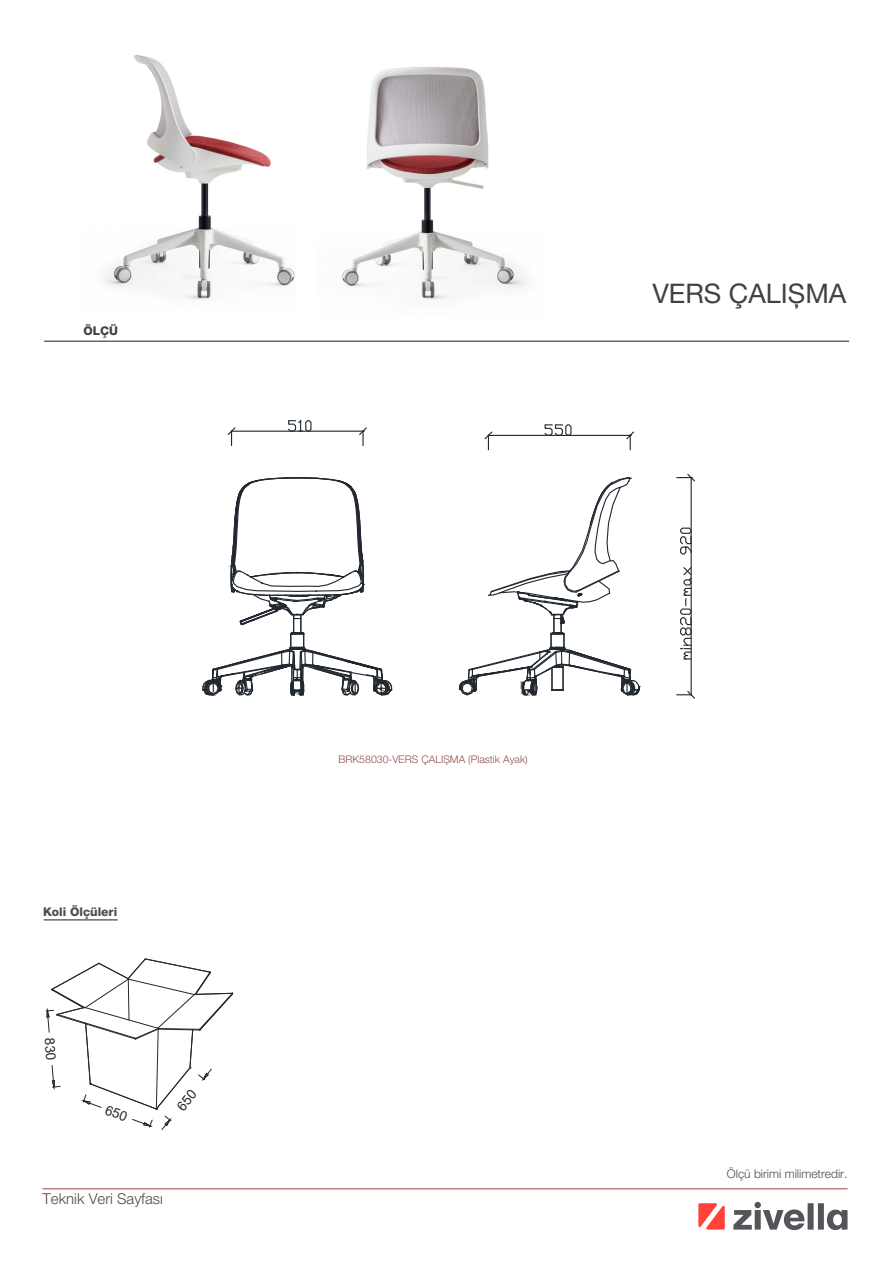
<style>
.page{position:relative;width:893px;height:1263px;background:#fff}
.page>*{position:absolute;margin:0;border:0;box-sizing:border-box;transform-origin:0 0}
.t1{font:27px "Helvetica Neue LT Pro";color:#414042}
.t2{font:300 15px "Helvetica Neue LT Pro";color:#4c4c4c}
.t3{font:300 12px "Helvetica Neue LT Pro";color:#4d4c4c}
.t4{font:800 12px "Helvetica Neue LT Pro";color:#4c4c4c}
.t5{font:800 12px "Helvetica Neue LT Pro";color:#414042}
.t6{font:300 10.5px "Helvetica Neue LT Pro";color:#924f50}
</style>
<div class="page">
<hr style="left:44px;top:341px;width:805px;height:1px;background:#1d1d1b">
<hr style="left:43px;top:1188px;width:804px;height:1px;background:#ad5050">
<svg style="left:733px;top:1210px;width:19px;height:19px"></svg>
<div style="left:755px;top:1210px;width:6px;height:19px;background:#54555a"></div>
<div style="left:754px;top:1202px;width:7px;height:6px;background:#54555a;border-radius:50%"></div>
<svg style="left:763px;top:1209px;width:42px;height:21px"></svg>
<div style="left:808px;top:1203px;width:6px;height:26px;background:#54555a"></div>
<div style="left:818px;top:1203px;width:6px;height:26px;background:#54555a"></div>
<svg style="left:827px;top:1209px;width:20px;height:21px"></svg>
<svg style="left:698px;top:1203px;width:27px;height:26px"></svg>
<hr style="left:44px;top:920px;width:74px;height:1px;background:#1d1d1b">
<img style="left:342px;top:67px;width:186px;height:233px">
<img style="left:104px;top:55px;width:191px;height:245px">
<hr style="left:691px;top:478px;width:1px;height:217px;background:#212830">
<svg style="left:677px;top:690px;width:18px;height:9px"></svg>
<svg style="left:680px;top:566px;width:12px;height:94px"></svg>
<svg style="left:677px;top:473px;width:18px;height:9px"></svg>
<svg style="left:680px;top:527px;width:12px;height:28px"></svg>
<hr style="left:488px;top:435px;width:142px;height:1px;background:#212830">
<svg style="left:484px;top:431px;width:9px;height:19px"></svg>
<svg style="left:625px;top:431px;width:10px;height:19px"></svg>
<svg style="left:544px;top:424px;width:28px;height:11px"></svg>
<svg style="left:202px;top:419px;width:191px;height:277px"></svg>
<svg style="left:458px;top:477px;width:183px;height:219px"></svg>
<svg style="left:45px;top:958px;width:189px;height:172px"></svg>
<p class="t5" style="left:83px;top:324px;width:36px">ÖLÇÜ</p>
<p class="t4" style="left:43px;top:905px;width:76px">Koli Ölçüleri</p>
<h2 class="t2" style="left:43px;top:1190px;width:122px">Teknik Veri Sayfası</h2>
<h1 class="t1" style="left:652px;top:277px;width:195px">VERS ÇALIȘMA</h1>
<p class="t6" style="left:338px;top:753px;width:191px">BRK58030-VERS ÇALIȘMA (Plastik Ayak)</p>
<p class="t3" style="left:727px;top:1167px;width:122px">Ölçü birimi milimetredir.</p>
</div>
